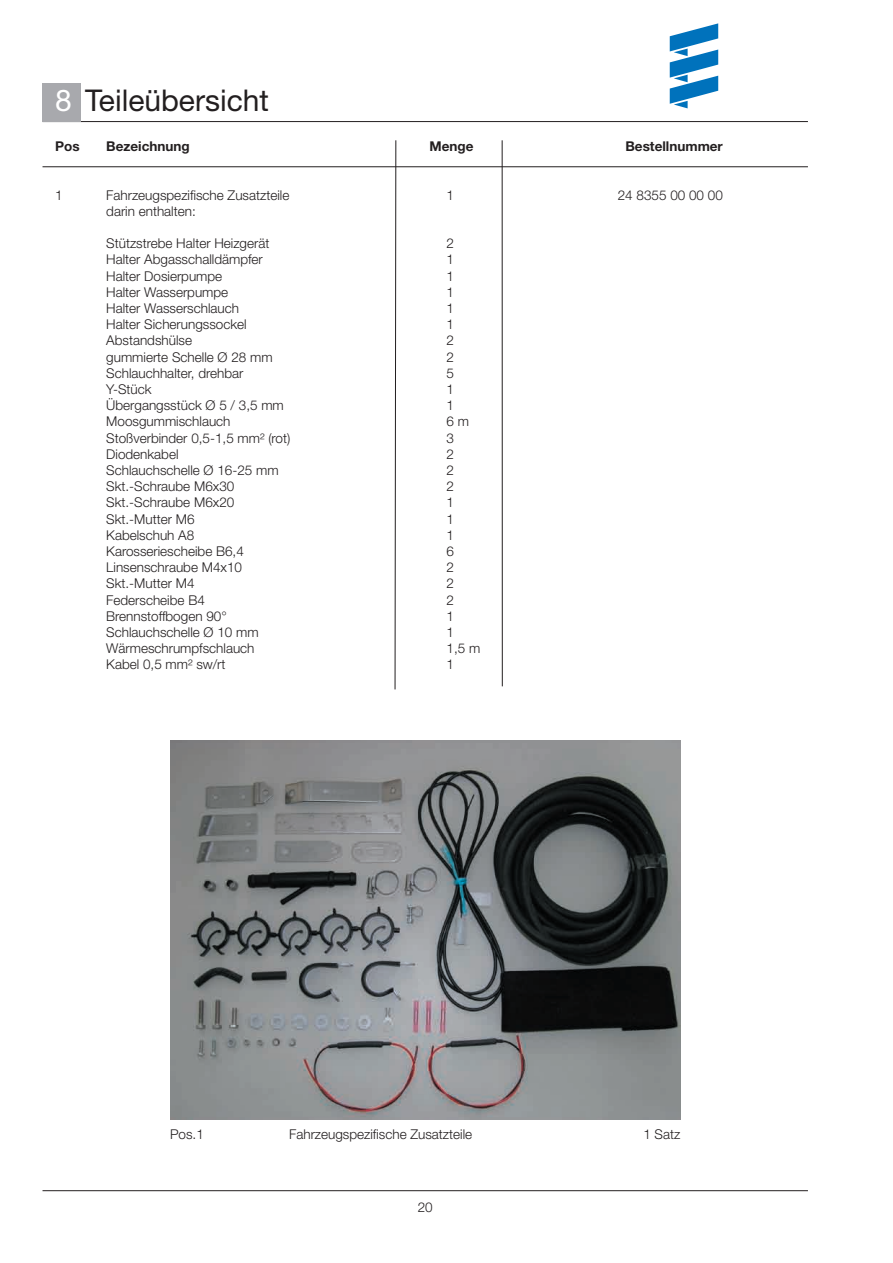
<style>
.page{position:relative;width:893px;height:1263px;background:#fff}
.page>*{position:absolute;margin:0;border:0;box-sizing:border-box;transform-origin:0 0}
.t1{font:30px "Helvetica Neue LT";color:#231f20}
.t2{font:300 13.5px "Helvetica Neue LT";color:#231f20}
.t3{font:700 13.5px "Helvetica Neue LT";color:#231f20}
.s1{color:#fff}
</style>
<div class="page">
<hr style="left:43px;top:121px;width:765px;height:1px;background:#231f20">
<hr style="left:43px;top:1190px;width:765px;height:1px;background:#231f20">
<div style="left:43px;top:83px;width:38px;height:38px;background:#a8a9ad"></div>
<svg style="left:670px;top:23px;width:48px;height:85px"></svg>
<hr style="left:43px;top:166px;width:765px;height:1px;background:#231f20">
<svg style="left:394px;top:140px;width:3px;height:550px"></svg>
<hr style="left:502px;top:140px;width:1px;height:546px;background:#231f20">
<img style="left:170px;top:741px;width:510px;height:378px">
<h1 class="t1" style="left:55px;top:82px;width:215px"><span class="s1">8</span> Teileübersicht</h1>
<p class="t3" style="left:55px;top:138px;width:26px">Pos</p>
<p class="t3" style="left:106px;top:138px;width:85px">Bezeichnung</p>
<p class="t3" style="left:429px;top:138px;width:45px">Menge</p>
<p class="t3" style="left:625px;top:138px;width:99px">Bestellnummer</p>
<p class="t2" style="left:55px;top:186px;width:9px">1</p>
<p class="t2" style="left:106px;top:186px;width:185px">Fahrzeugspezifische Zusatzteile</p>
<p class="t2" style="left:446px;top:186px;width:9px">1</p>
<p class="t2" style="left:618px;top:186px;width:107px">24 8355 00 00 00</p>
<p class="t2" style="left:106px;top:203px;width:91px">darin enthalten:</p>
<p class="t2" style="left:106px;top:235px;width:165px">Stützstrebe Halter Heizgerät</p>
<p class="t2" style="left:446px;top:235px;width:9px">2</p>
<p class="t2" style="left:106px;top:251px;width:158px">Halter Abgasschalldämpfer</p>
<p class="t2" style="left:446px;top:251px;width:9px">1</p>
<p class="t2" style="left:106px;top:267px;width:118px">Halter Dosierpumpe</p>
<p class="t2" style="left:446px;top:267px;width:9px">1</p>
<p class="t2" style="left:106px;top:284px;width:124px">Halter Wasserpumpe</p>
<p class="t2" style="left:446px;top:284px;width:9px">1</p>
<p class="t2" style="left:106px;top:300px;width:134px">Halter Wasserschlauch</p>
<p class="t2" style="left:446px;top:300px;width:9px">1</p>
<p class="t2" style="left:106px;top:316px;width:142px">Halter Sicherungssockel</p>
<p class="t2" style="left:446px;top:316px;width:9px">1</p>
<p class="t2" style="left:106px;top:332px;width:87px">Abstandshülse</p>
<p class="t2" style="left:446px;top:332px;width:9px">2</p>
<p class="t2" style="left:106px;top:348px;width:168px">gummierte Schelle Ø 28 mm</p>
<p class="t2" style="left:446px;top:348px;width:9px">2</p>
<p class="t2" style="left:106px;top:365px;width:139px">Schlauchhalter, drehbar</p>
<p class="t2" style="left:446px;top:365px;width:9px">5</p>
<p class="t2" style="left:106px;top:381px;width:47px">Y-Stück</p>
<p class="t2" style="left:446px;top:381px;width:9px">1</p>
<p class="t2" style="left:106px;top:397px;width:179px">Übergangsstück Ø 5 / 3,5 mm</p>
<p class="t2" style="left:446px;top:397px;width:9px">1</p>
<p class="t2" style="left:106px;top:413px;width:126px">Moosgummischlauch</p>
<p class="t2" style="left:446px;top:413px;width:24px">6 m</p>
<p class="t2" style="left:106px;top:429px;width:186px">Stoßverbinder 0,5-1,5 mm² (rot)</p>
<p class="t2" style="left:446px;top:429px;width:9px">3</p>
<p class="t2" style="left:106px;top:446px;width:74px">Diodenkabel</p>
<p class="t2" style="left:446px;top:446px;width:9px">2</p>
<p class="t2" style="left:106px;top:462px;width:174px">Schlauchschelle Ø 16-25 mm</p>
<p class="t2" style="left:446px;top:462px;width:9px">2</p>
<p class="t2" style="left:106px;top:478px;width:130px">Skt.-Schraube M6x30</p>
<p class="t2" style="left:446px;top:478px;width:9px">2</p>
<p class="t2" style="left:106px;top:494px;width:130px">Skt.-Schraube M6x20</p>
<p class="t2" style="left:446px;top:494px;width:9px">1</p>
<p class="t2" style="left:106px;top:510px;width:90px">Skt.-Mutter M6</p>
<p class="t2" style="left:446px;top:510px;width:9px">1</p>
<p class="t2" style="left:106px;top:527px;width:90px">Kabelschuh A8</p>
<p class="t2" style="left:446px;top:527px;width:9px">1</p>
<p class="t2" style="left:106px;top:543px;width:139px">Karosseriescheibe B6,4</p>
<p class="t2" style="left:446px;top:543px;width:9px">6</p>
<p class="t2" style="left:106px;top:559px;width:137px">Linsenschraube M4x10</p>
<p class="t2" style="left:446px;top:559px;width:9px">2</p>
<p class="t2" style="left:106px;top:575px;width:90px">Skt.-Mutter M4</p>
<p class="t2" style="left:446px;top:575px;width:9px">2</p>
<p class="t2" style="left:106px;top:591px;width:100px">Federscheibe B4</p>
<p class="t2" style="left:446px;top:591px;width:9px">2</p>
<p class="t2" style="left:106px;top:608px;width:122px">Brennstoffbogen 90°</p>
<p class="t2" style="left:446px;top:608px;width:9px">1</p>
<p class="t2" style="left:106px;top:624px;width:154px">Schlauchschelle Ø 10 mm</p>
<p class="t2" style="left:446px;top:624px;width:9px">1</p>
<p class="t2" style="left:106px;top:640px;width:150px">Wärmeschrumpfschlauch</p>
<p class="t2" style="left:446px;top:640px;width:35px">1,5 m</p>
<p class="t2" style="left:106px;top:656px;width:121px">Kabel 0,5 mm² sw/rt</p>
<p class="t2" style="left:446px;top:656px;width:9px">1</p>
<p class="t2" style="left:170px;top:1125px;width:35px">Pos.1</p>
<p class="t2" style="left:289px;top:1125px;width:185px">Fahrzeugspezifische Zusatzteile</p>
<p class="t2" style="left:643px;top:1125px;width:39px">1 Satz</p>
<p class="t2" style="left:418px;top:1198px;width:17px">20</p>
</div>
